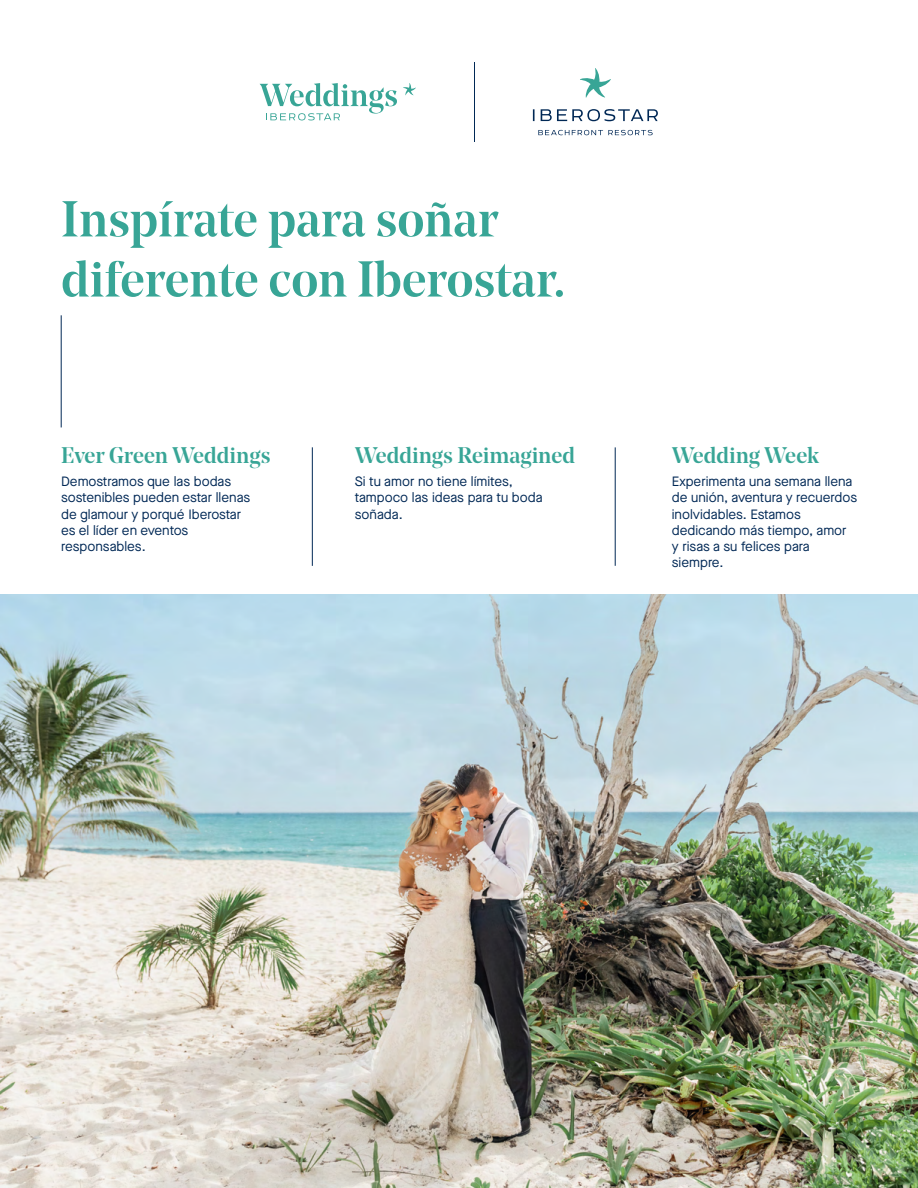
<style>
.page{position:relative;width:918px;height:1188px;background:#fff}
.page>*{position:absolute;margin:0;border:0;box-sizing:border-box;transform-origin:0 0}
.t1{font:500 50.1px/60.2px "Noe Display";color:#38a596}
.t2{font:500 22.5px "Noe Display";color:#38a596}
.t3{font:13.5px/16.2px "Maison Neue";color:#002855}
</style>
<div class="page">
<img style="left:0;top:594px;width:918px;height:594px">
<hr style="left:474px;top:62px;width:1px;height:79px;background:#002855">
<svg style="left:580px;top:68px;width:31px;height:30px"></svg>
<svg style="left:533px;top:109px;width:125px;height:12px"></svg>
<svg style="left:538px;top:130px;width:115px;height:5px"></svg>
<svg style="left:403px;top:83px;width:13px;height:12px"></svg>
<svg style="left:260px;top:83px;width:137px;height:37px"></svg>
<h1 class="t1" style="left:61px;top:188px;width:506px">Inspírate para soñar diferente con Iberostar.</h1>
<h2 class="t2" style="left:61px;top:441px;width:211px">Ever Green Weddings</h2>
<h2 class="t2" style="left:355px;top:441px;width:222px">Weddings Reimagined</h2>
<p class="t3" style="left:355px;top:473px;width:189px">Si tu amor no tiene límites, tampoco las ideas para tu boda soñada.</p>
<p class="t3" style="left:61px;top:473px;width:191px">Demostramos que las bodas sostenibles pueden estar llenas de glamour y porqué Iberostar es el líder en eventos responsables.</p>
<h2 class="t2" style="left:672px;top:441px;width:149px">Wedding Week</h2>
<p class="t3" style="left:672px;top:473px;width:187px">Experimenta una semana llena de unión, aventura y recuerdos inolvidables. Estamos dedicando más tiempo, amor<br>y risas a su felices para siempre.</p>
</div>
